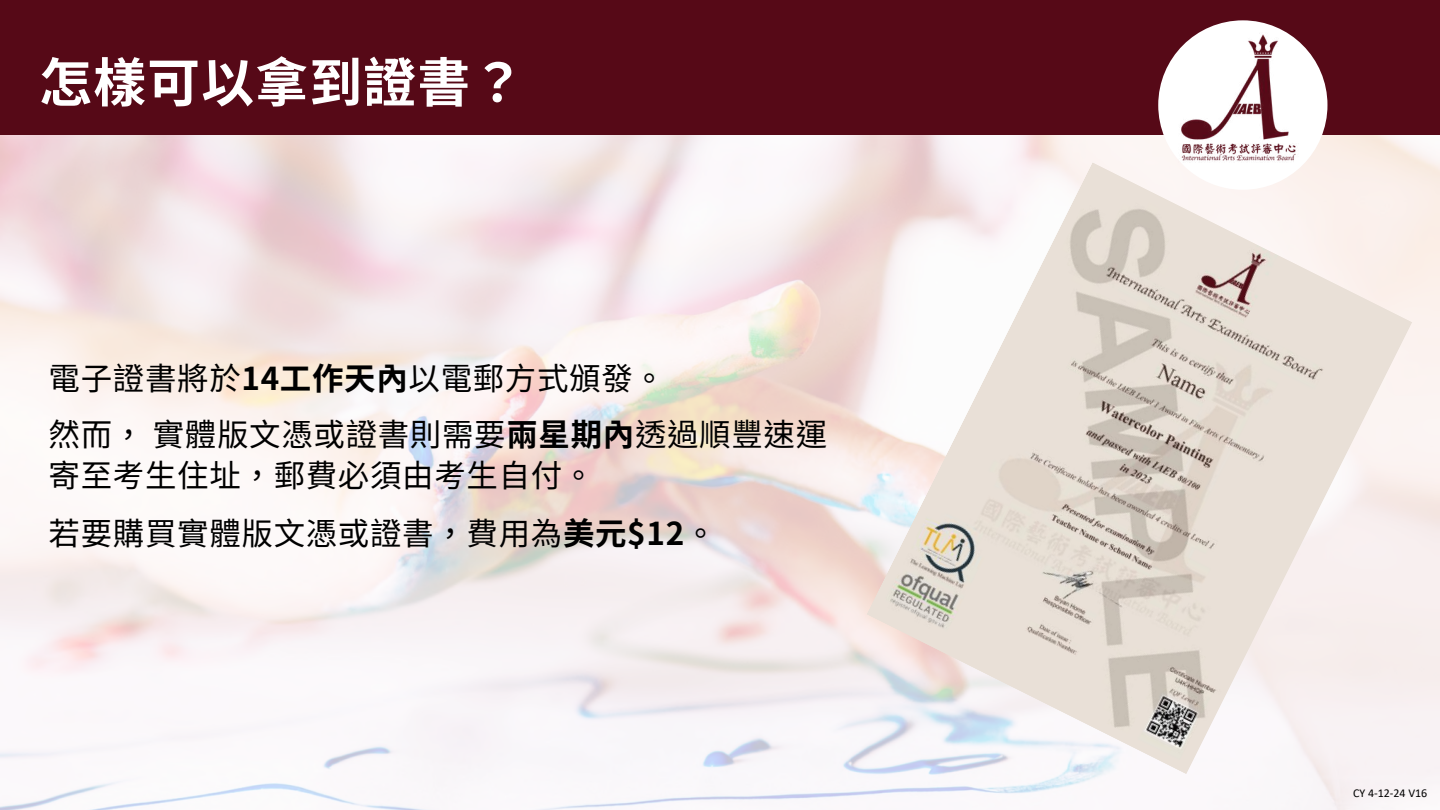
<style>
.page{position:relative;width:1440px;height:810px;background:#fff}
.page>*{position:absolute;margin:0;border:0;box-sizing:border-box;transform-origin:0 0}
.t1{font:700 52.95px "Noto Sans TC";letter-spacing:.02em;color:#fff}
.t2{font:31.5px/55.9px "Noto Sans TC";letter-spacing:.02em;color:#000}
.t3{font:12px "Calibri";color:#000}
.s1{font-weight:700}
</style>
<div class="page">
<div style="left:0;top:0;width:1440px;height:135px;background:#560917"></div>
<div style="left:1158px;top:20px;width:169px;height:170px;background:#fff;border-radius:50%"></div>
<img style="left:1174px;top:33px;width:129px;height:129px">
<img style="left:867px;top:162px;width:545px;height:612px">
<h1 class="t1" style="left:39px;top:41px;width:487px">怎樣可以拿到證書？</h1>
<p class="t2" style="left:49px;top:348px;width:780px">電⼦證書將於<span class="s1">14⼯作天內</span>以電郵方式頒發。<br>然⽽，實體版⽂憑或證書則需要<span class="s1">兩星期內</span>透過順豐速運</p>
<p class="t2" style="left:49px;top:444px;width:669px;line-height:58.1px">寄至考生住址，郵費必須由考生自付。<br>若要購買實體版⽂憑或證書，費用為<span class="s1">美元$12</span>。</p>
<p class="t3" style="left:1353px;top:788px;width:76px">CY 4-12-24 V16</p>
</div>
